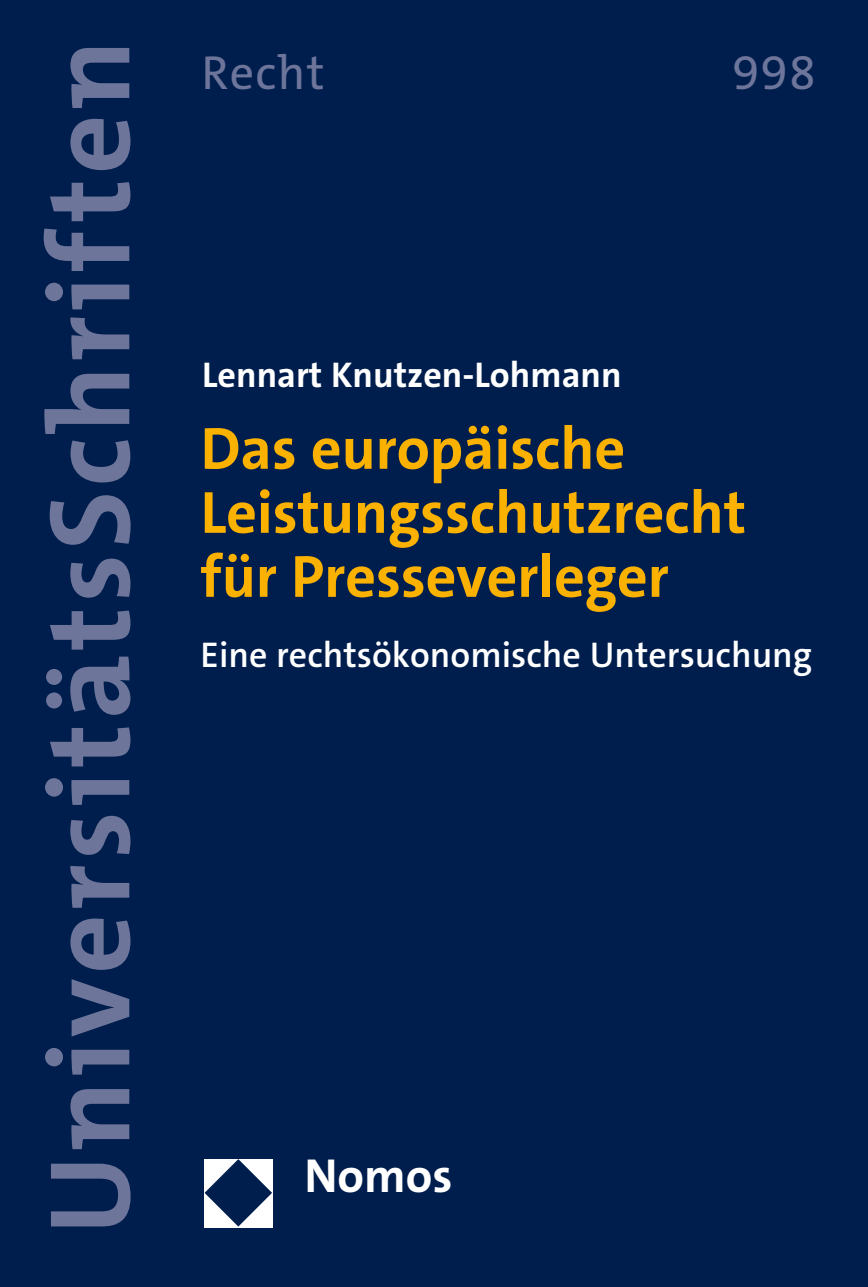
<style>
.page{position:relative;width:868px;height:1287px;background:#fff}
.page>*{position:absolute;margin:0;border:0;box-sizing:border-box;transform-origin:0 0}
.t1{font:700 116px "The Mix C5";letter-spacing:.04em;color:#6d759a}
.t2{font:700 60px/64px "The Sans C5";letter-spacing:-.005em;color:#fab100}
.t3{font:48px "The Mix C5";letter-spacing:.025em;color:#6d759a}
.t4{font:700 48px "The Sans C5";color:#fff}
.t5{font:48px "The Sans C5";color:#6d759a}
.t6{font:600 36px "The Sans C5";color:#fff}
.t7{font:700 36px "The Sans C5";color:#fff}
</style>
<div class="page">
<div style="left:0;top:0;width:867px;height:1287px;background:#001e4d"></div>
<svg style="left:204px;top:1159px;width:68px;height:68px"></svg>
<h1 class="t1" style="left:16px;top:1235px;width:1196px;rotate:-90deg">UniversitätsSchriften</h1>
<p class="t3" style="left:201px;top:42px;width:125px">Recht</p>
<p class="t5" style="left:732px;top:42px;width:85px">998</p>
<p class="t7" style="left:202px;top:352px;width:421px">Lennart Knutzen-Lohmann</p>
<p class="t2" style="left:200px;top:417px;width:547px">Das europäische<br>Leistungsschutzrecht für Presseverleger</p>
<p class="t6" style="left:200px;top:632px;width:613px">Eine rechtsökonomische Untersuchung</p>
<p class="t4" style="left:304px;top:1145px;width:149px">Nomos</p>
</div>
